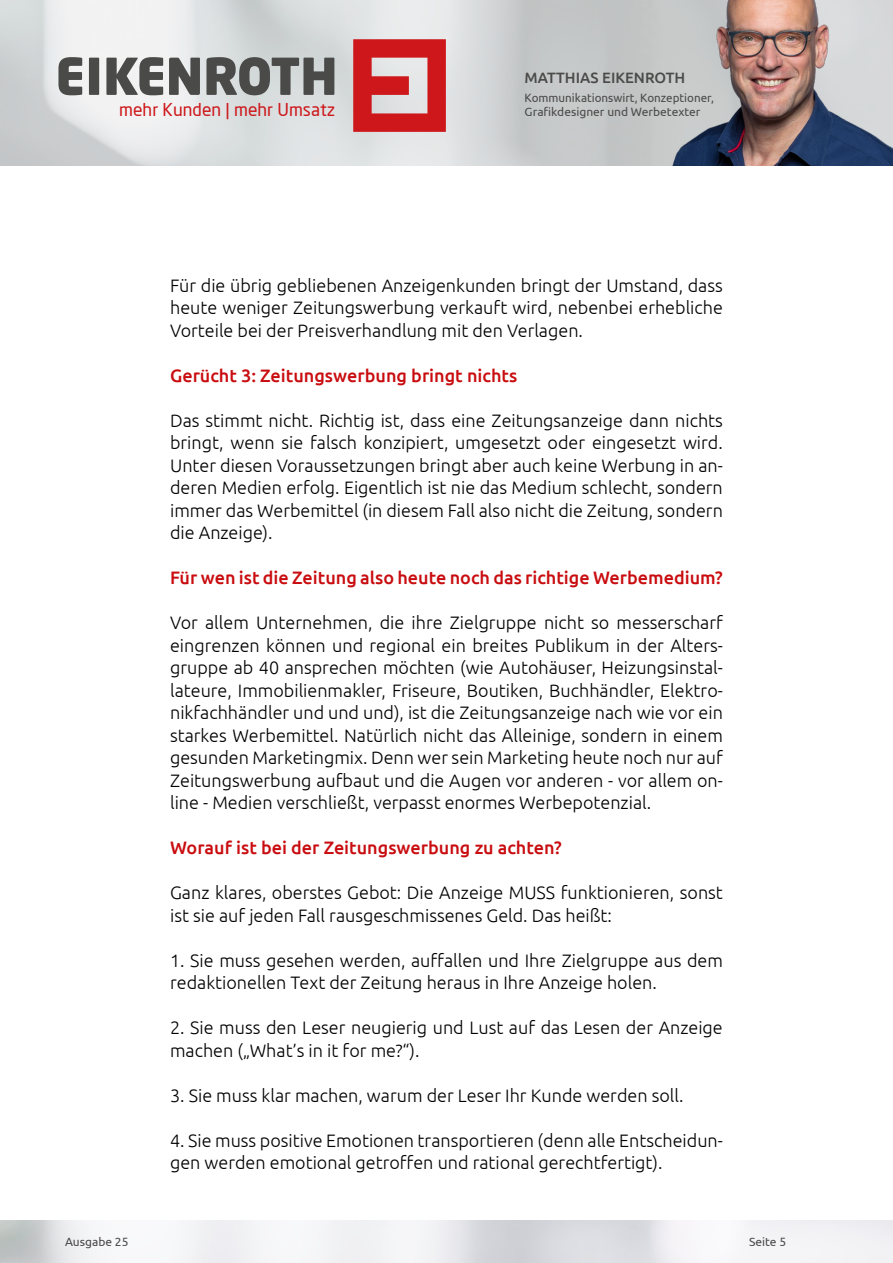
<style>
.page{position:relative;width:893px;height:1263px;background:#fff}
.page>*{position:absolute;margin:0;border:0;box-sizing:border-box;transform-origin:0 0}
.t1{font:300 18px/22.5px "Ubuntu";color:#000}
.t2{font:500 18px "Ubuntu";color:#c90c0f}
.t3{font:17.4px "Neo Sans";color:#cd171a}
.t4{font:500 15px "Ubuntu";color:#4a4a49}
.t5{font:12px "Ubuntu";color:#4a4a49}
</style>
<div class="page">
<svg style="left:0;top:0;width:627px;height:166px"></svg>
<img style="left:627px;top:0;width:266px;height:166px">
<svg style="left:353px;top:39px;width:93px;height:93px"></svg>
<svg style="left:58px;top:57px;width:24px;height:38px"></svg>
<svg style="left:89px;top:58px;width:10px;height:37px"></svg>
<svg style="left:106px;top:57px;width:57px;height:38px"></svg>
<svg style="left:169px;top:58px;width:31px;height:37px"></svg>
<svg style="left:206px;top:57px;width:128px;height:38px"></svg>
<p class="t4" style="left:525px;top:68px;width:162px">MATTHIAS EIKENROTH</p>
<p class="t5" style="left:525px;top:90px;width:191px">Kommunikationswirt, Konzeptioner,</p>
<p class="t3" style="left:119px;top:99px;width:217px">mehr Kunden | mehr Umsatz</p>
<p class="t5" style="left:525px;top:104px;width:177px">Grafikdesigner und Werbetexter</p>
<p class="t1" style="left:170px;top:273px;width:554px;text-align:justify">Für die übrig gebliebenen Anzeigenkunden bringt der Umstand, dass heute weniger Zeitungswerbung verkauft wird, nebenbei erhebliche Vorteile bei der Preisverhandlung mit den Verlagen.</p>
<p class="t2" style="left:170px;top:364px;width:349px">Gerücht 3: Zeitungswerbung bringt nichts</p>
<p class="t1" style="left:170px;top:408px;width:554px;text-align:justify">Das stimmt nicht. Richtig ist, dass eine Zeitungsanzeige dann nichts bringt, wenn sie falsch konzipiert, umgesetzt oder eingesetzt wird.<br>Unter diesen Voraussetzungen bringt aber auch keine Werbung in an&shy;deren Medien erfolg. Eigentlich ist nie das Medium schlecht, sondern immer das Werbemittel (in diesem Fall also nicht die Zeitung, sondern die Anzeige).</p>
<p class="t2" style="left:170px;top:566px;width:554px">Für wen ist die Zeitung also heute noch das richtige Werbemedium?</p>
<p class="t1" style="left:170px;top:611px;width:554px;text-align:justify">Vor allem Unternehmen, die ihre Zielgruppe nicht so messerscharf eingrenzen können und regional ein breites Publikum in der Alters&shy;gruppe ab 40 ansprechen möchten (wie Autohäuser, Heizungsinstal&shy;lateure, Immobilienmakler, Friseure, Boutiken, Buchhändler, Elektro&shy;nikfachhändler und und und), ist die Zeitungsanzeige nach wie vor ein starkes Werbemittel. Natürlich nicht das Alleinige, sondern in einem gesunden Marketingmix. Denn wer sein Marketing heute noch nur auf Zeitungswerbung aufbaut und die Augen vor anderen - vor allem on&shy;line - Medien verschließt, verpasst enormes Werbepotenzial.</p>
<p class="t2" style="left:170px;top:836px;width:393px">Worauf ist bei der Zeitungswerbung zu achten?</p>
<p class="t1" style="left:170px;top:881px;width:554px">Ganz klares, oberstes Gebot: Die Anzeige MUSS funktionieren, sonst ist sie auf jeden Fall rausgeschmissenes Geld. Das heißt:</p>
<p class="t1" style="left:170px;top:948px;width:554px">1. Sie muss gesehen werden, auffallen und Ihre Zielgruppe aus dem redaktionellen Text der Zeitung heraus in Ihre Anzeige holen.</p>
<p class="t1" style="left:170px;top:1016px;width:554px">2. Sie muss den Leser neugierig und Lust auf das Lesen der Anzeige machen („What’s in it for me?“).</p>
<p class="t1" style="left:170px;top:1083px;width:515px">3. Sie muss klar machen, warum der Leser Ihr Kunde werden soll.</p>
<p class="t1" style="left:170px;top:1128px;width:554px">4. Sie muss positive Emotionen transportieren (denn alle Entscheidun&shy;gen werden emotional getroffen und rational gerechtfertigt).</p>
<p class="t5" style="left:65px;top:1234px;width:65px">Ausgabe 25</p>
<p class="t5" style="left:749px;top:1234px;width:39px">Seite 5</p>
</div>
